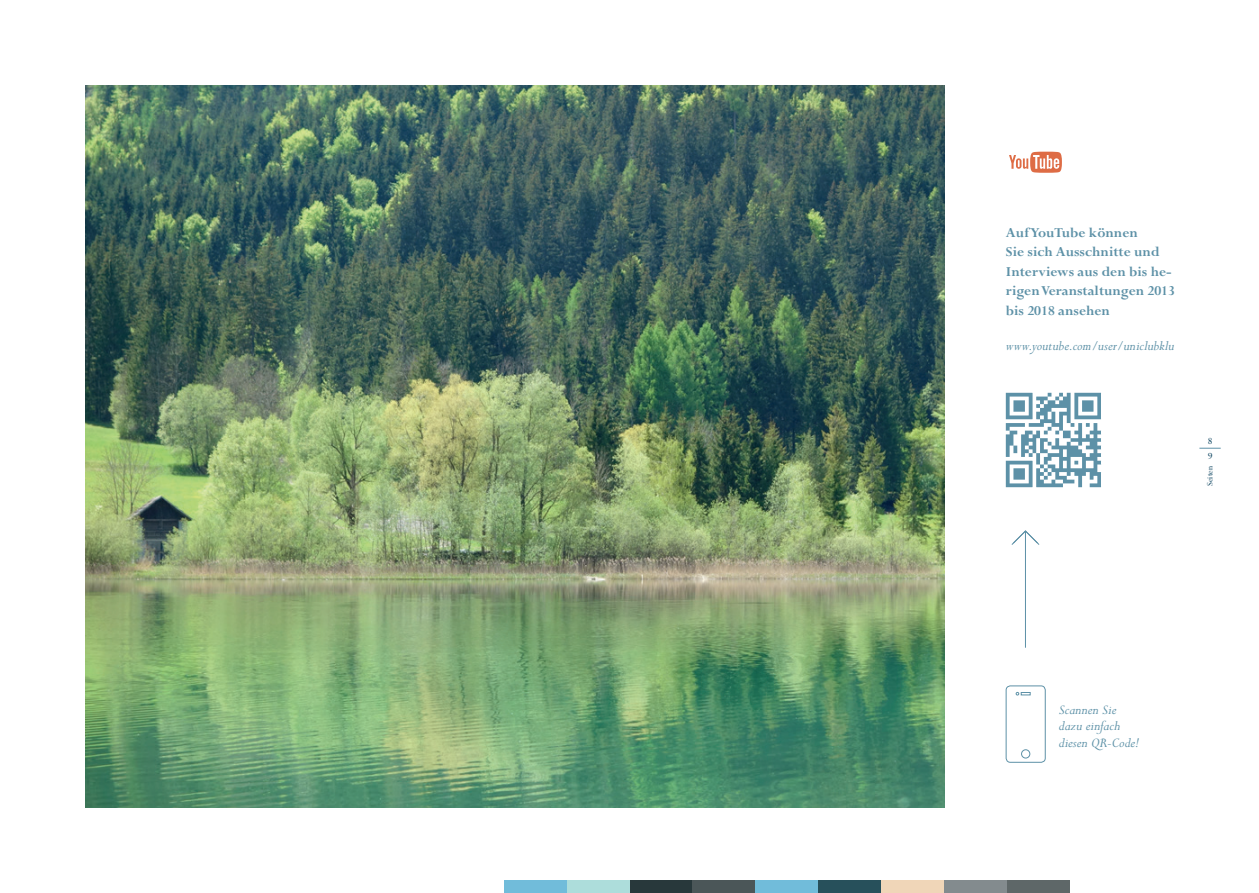
<style>
.page{position:relative;width:1259px;height:893px;background:#fff}
.page>*{position:absolute;margin:0;border:0;box-sizing:border-box;transform-origin:0 0}
.t1{font:700 15px/19.5px "Perpetua";color:#5d91a7}
.t2{font:italic 15px/16.5px "Perpetua";color:#5d91a7}
.t3{font:10.5px/15.6px "Perpetua";color:#003c59}
.t4{font:9px "Perpetua";color:#003c59}
</style>
<div class="page">
<svg style="left:1199px;top:448px;width:21px;height:1px"></svg>
<svg style="left:1009px;top:152px;width:53px;height:21px"></svg>
<img style="left:1005px;top:392px;width:97px;height:96px">
<div style="left:1006px;top:686px;width:39px;height:76px;border:1px solid #5d91a7;border-radius:4px"></div>
<div style="left:1021px;top:749px;width:9px;height:9px;border:1px solid #5d91a7;border-radius:50%"></div>
<svg style="left:1016px;top:692px;width:14px;height:3px"></svg>
<hr style="left:1025px;top:531px;width:1px;height:117px;background:#5d91a7">
<svg style="left:1011px;top:530px;width:28px;height:15px"></svg>
<div style="left:629px;top:880px;width:63px;height:13px;background:#28383b"></div>
<div style="left:692px;top:880px;width:63px;height:13px;background:#4b5658"></div>
<div style="left:755px;top:880px;width:63px;height:13px;background:#71bcda"></div>
<div style="left:818px;top:880px;width:63px;height:13px;background:#27505b"></div>
<div style="left:566px;top:880px;width:63px;height:13px;background:#addddb"></div>
<div style="left:503px;top:880px;width:63px;height:13px;background:#71bcda"></div>
<div style="left:1007px;top:880px;width:63px;height:13px;background:#5e6768"></div>
<div style="left:944px;top:880px;width:63px;height:13px;background:#838b8e"></div>
<div style="left:881px;top:880px;width:63px;height:13px;background:#f0d6b8"></div>
<img style="left:85px;top:85px;width:859px;height:723px">
<p class="t1" style="left:1006px;top:223px;width:171px">Auf YouTube können<br>Sie sich Ausschnitte und<br>Interviews aus den bis he&shy;rigen Veranstaltungen 2013 bis 2018 ansehen</p>
<p class="t2" style="left:1006px;top:338px;width:170px">www.youtube.com/user/uniclubklu</p>
<p class="t3" style="left:1207px;top:433px;width:6px">8<br>9</p>
<p class="t4" style="left:1205px;top:486px;width:21px;rotate:-90deg">Seiten</p>
<p class="t2" style="left:1058px;top:702px;width:83px">Scannen Sie dazu einfach diesen QR-Code!</p>
</div>
